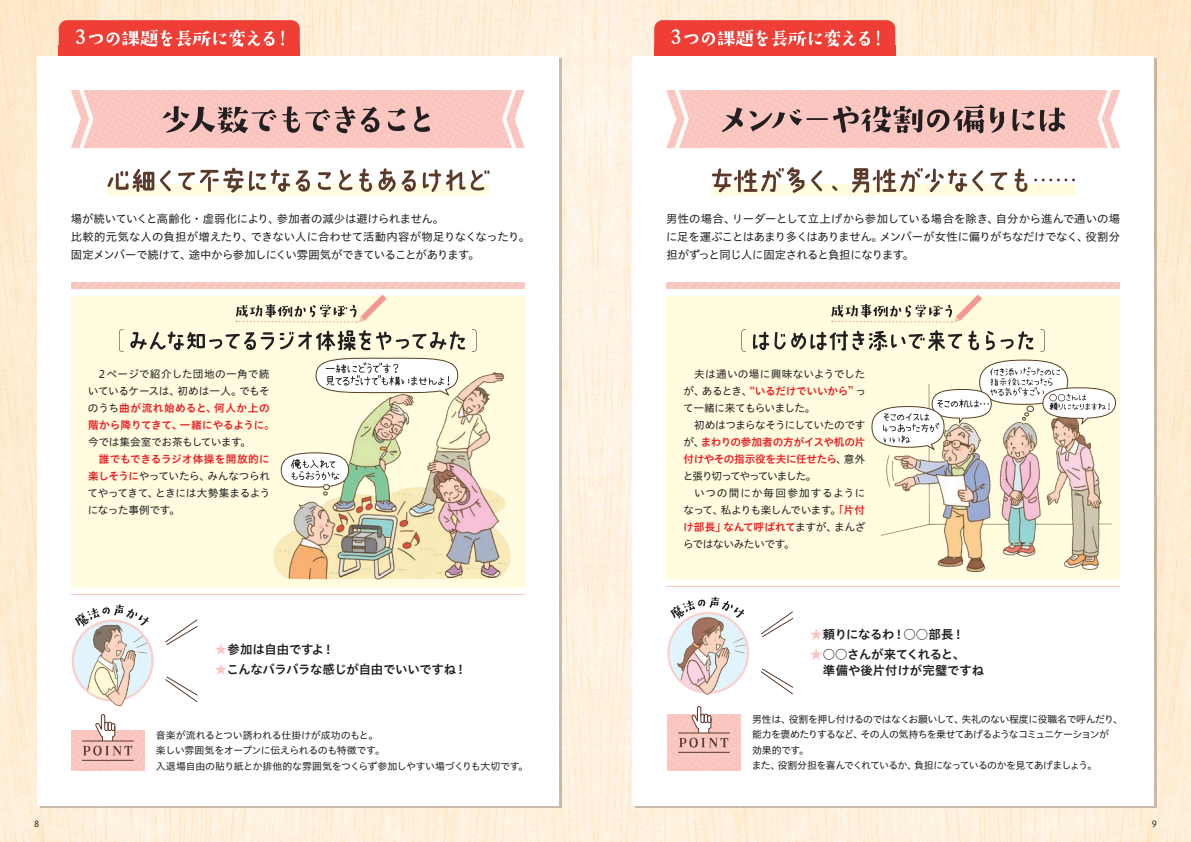
<style>
.page{position:relative;width:1191px;height:842px;background:#fff}
.page>*{position:absolute;margin:0;border:0;box-sizing:border-box;transform-origin:0 0}
.t1{font:12.4px/16px "Hiragino UD Sans Std W6";letter-spacing:-.02em;color:#231f20}
.t2{font:12.4px "Hiragino UD Sans Std W6";letter-spacing:-.04em;color:#231f20}
.t3{font:11.3px/18px "Hiragino UD Sans Std W4";letter-spacing:-.02em;color:#231f20}
.t4{font:10.6px/17px "Hiragino UD Sans Std W4";letter-spacing:-.03em;color:#231f20}
.t5{font:10.6px/17px "Hiragino UD Sans Std W6";letter-spacing:.01em;color:#ee1d23}
.t6{font:10.6px "Hiragino UD Sans Std W6";letter-spacing:-.015em;color:#ee1d23}
.t7{font:10.6px/17px "Hiragino UD Sans Std W6";letter-spacing:-.035em;color:#ee1d23}
.t8{font:10.6px/17px "Hiragino UD Sans Std W4";color:#231f20}
.t9{font:10.6px "Hiragino UD Sans Std W4";letter-spacing:.02em;color:#231f20}
.t10{font:9.9px/15.5px "Hiragino UD Sans Std W4";letter-spacing:-.05em;color:#231f20}
.t11{font:9.9px/15.5px "Hiragino UD Sans Std W4";letter-spacing:-.03em;color:#231f20}
.t12{font:8.5px "Hiragino UD Sans Std W4";color:#231f20}
.s1{font-family:"Hiragino UD Sans Std W4";color:#231f20}
.s2{font-family:"Hiragino UD Sans Std W6";color:#ee1d23}
.s3{color:#fac5be}
</style>
<div class="page">
<img style="left:0;top:0;width:595px;height:842px">
<div style="left:37px;top:56px;width:521px;height:749px;background:#fff"></div>
<div style="left:59px;top:20px;width:241px;height:36px;background:#ee3e35;border-radius:9px"></div>
<div style="left:59px;top:46px;width:241px;height:10px;background:#ee3e35"></div>
<hr style="left:71px;top:594px;width:453px;height:1px;background:#fac5be">
<div style="left:71px;top:282px;width:453px;height:7px;background:#fac5be"></div>
<svg style="left:71px;top:90px;width:453px;height:58px;background:#eabcb6"></svg>
<div style="left:71px;top:730px;width:73px;height:41px;background:#fac5be"></div>
<svg style="left:83px;top:714px;width:49px;height:42px"></svg>
<hr style="left:82px;top:741px;width:52px;height:1px;background:#5a3a2b">
<hr style="left:82px;top:760px;width:52px;height:1px;background:#5a3a2b">
<div style="left:71px;top:296px;width:453px;height:291px;background:#fffce0"></div>
<svg style="left:236px;top:294px;width:150px;height:29px"></svg>
<svg style="left:130px;top:331px;width:144px;height:19px"></svg>
<svg style="left:280px;top:330px;width:185px;height:21px"></svg>
<svg style="left:119px;top:329px;width:5px;height:22px"></svg>
<div style="left:107px;top:185px;width:382px;height:11px;background:#fffce0"></div>
<svg style="left:107px;top:169px;width:47px;height:23px"></svg>
<svg style="left:160px;top:170px;width:11px;height:21px"></svg>
<svg style="left:178px;top:168px;width:132px;height:25px"></svg>
<svg style="left:318px;top:172px;width:13px;height:18px"></svg>
<svg style="left:339px;top:170px;width:14px;height:20px"></svg>
<svg style="left:359px;top:168px;width:13px;height:24px"></svg>
<svg style="left:378px;top:168px;width:38px;height:24px"></svg>
<svg style="left:422px;top:169px;width:67px;height:23px"></svg>
<svg style="left:76px;top:29px;width:198px;height:18px"></svg>
<svg style="left:281px;top:31px;width:3px;height:15px"></svg>
<svg style="left:165px;top:619px;width:33px;height:26px"></svg>
<svg style="left:165px;top:676px;width:33px;height:27px"></svg>
<img style="left:273px;top:372px;width:238px;height:208px">
<svg style="left:72px;top:604px;width:82px;height:82px"></svg>
<img style="left:81px;top:623px;width:69px;height:84px">
<div style="left:281px;top:453px;width:67px;height:34px;background:#fff;border-radius:50%"></div>
<div style="left:281px;top:453px;width:68px;height:34px;border:1px solid #584022;border-radius:50%"></div>
<svg style="left:290px;top:458px;width:49px;height:37px"></svg>
<svg style="left:315px;top:357px;width:143px;height:39px;background:#e3e1db"></svg>
<img style="left:595px;top:0;width:596px;height:842px">
<div style="left:632px;top:56px;width:522px;height:749px;background:#fff"></div>
<div style="left:654px;top:20px;width:241px;height:36px;background:#ee3e35;border-radius:9px"></div>
<div style="left:654px;top:46px;width:241px;height:10px;background:#ee3e35"></div>
<hr style="left:666px;top:586px;width:454px;height:1px;background:#fac5be">
<div style="left:667px;top:714px;width:74px;height:57px;background:#fac5be"></div>
<svg style="left:666px;top:90px;width:454px;height:58px;background:#e4b8b2"></svg>
<svg style="left:679px;top:706px;width:49px;height:41px"></svg>
<hr style="left:678px;top:733px;width:52px;height:1px;background:#5a3a2b">
<hr style="left:678px;top:752px;width:52px;height:1px;background:#5a3a2b">
<div style="left:666px;top:282px;width:454px;height:7px;background:#fac5be"></div>
<div style="left:666px;top:296px;width:454px;height:283px;background:#fffce0"></div>
<svg style="left:831px;top:294px;width:151px;height:29px"></svg>
<svg style="left:752px;top:330px;width:210px;height:21px"></svg>
<svg style="left:968px;top:331px;width:11px;height:19px"></svg>
<svg style="left:986px;top:331px;width:47px;height:19px"></svg>
<svg style="left:741px;top:329px;width:5px;height:22px"></svg>
<svg style="left:1040px;top:329px;width:5px;height:22px"></svg>
<div style="left:712px;top:185px;width:362px;height:11px;background:#fffce0"></div>
<svg style="left:712px;top:167px;width:92px;height:26px"></svg>
<svg style="left:811px;top:170px;width:11px;height:21px"></svg>
<svg style="left:832px;top:186px;width:5px;height:5px"></svg>
<svg style="left:852px;top:168px;width:131px;height:25px"></svg>
<svg style="left:990px;top:172px;width:17px;height:18px"></svg>
<svg style="left:1014px;top:168px;width:13px;height:24px"></svg>
<svg style="left:1034px;top:178px;width:41px;height:3px"></svg>
<svg style="left:671px;top:29px;width:199px;height:18px"></svg>
<svg style="left:876px;top:31px;width:3px;height:15px"></svg>
<svg style="left:760px;top:611px;width:34px;height:27px"></svg>
<svg style="left:760px;top:668px;width:33px;height:27px"></svg>
<svg style="left:667px;top:597px;width:78px;height:67px"></svg>
<img style="left:669px;top:616px;width:80px;height:79px">
<img style="left:881px;top:451px;width:230px;height:122px">
<div style="left:979px;top:360px;width:88px;height:44px;background:#fff;border-radius:50%"></div>
<svg style="left:871px;top:367px;width:245px;height:84px"></svg>
<p class="t3" style="left:71px;top:209px;width:461px">場が続いていくと高齢化・虚弱化により、参加者の減少は避けられません。<br>比較的元気な人の負担が増えたり、できない人に合わせて活動内容が物足りなくなったり。固定メンバーで続けて、途中から参加しにくい雰囲気ができていることがあります。</p>
<p class="t8" style="left:88px;top:364px;width:184px">　2ページで紹介した団地の一角で続いているケースは、初めは一人。でもそ</p>
<p class="t5" style="left:88px;top:398px;width:188px"><span class="s1">のうち</span>曲が流れ始めると、何人か上の階から降りてきて、一緒にやるように。</p>
<p class="t4" style="left:88px;top:432px;width:165px">今では集会室でお茶もしています。</p>
<p class="t5" style="left:99px;top:449px;width:173px">誰でもできるラジオ体操を開放的に</p>
<p class="t4" style="left:88px;top:466px;width:184px;text-align:justify"><span class="s2">楽しそうに</span>やっていたら、みんなつられてやってきて、ときには大勢集まるようになった事例です。</p>
<p class="t12" style="left:34px;top:817px;width:7px">8</p>
<p class="t1" style="left:215px;top:641px;width:121px"><span class="s3">★</span>参加は自由ですよ！</p>
<p class="t1" style="left:215px;top:661px;width:254px"><span class="s3">★</span>こんなバラバラな感じが自由でいいですね！</p>
<p class="t11" style="left:156px;top:727px;width:374px">音楽が流れるとつい誘われる仕掛けが成功のもと。<br>楽しい雰囲気をオープンに伝えられるのも特徴です。<br>入退場自由の貼り紙とか排他的な雰囲気をつくらず参加しやすい場づくりも大切です。</p>
<p class="t3" style="left:666px;top:209px;width:455px;text-align:justify">男性の場合、リーダーとして立上げから参加している場合を除き、自分から進んで通いの場に足を運ぶことはあまり多くはありません。メンバーが女性に偏りがちなだけでなく、役割分担がずっと同じ人に固定されると負担になります。</p>
<p class="t9" style="left:683px;top:365px;width:183px">　夫は通いの場に興味ないようでした</p>
<p class="t6" style="left:683px;top:382px;width:184px"><span class="s1">が、あるとき、</span>“いるだけでいいから” <span class="s1">っ</span></p>
<p class="t4" style="left:694px;top:398px;width:172px;text-indent:-11px">て一緒に来てもらいました。<br>初めはつまらなそうにしていたのです</p>
<p class="t7" style="left:683px;top:432px;width:183px"><span class="s1">が、</span>まわりの参加者の方がイスや机の片付けやその指示役を夫に任せたら<span class="s1">、意外</span></p>
<p class="t4" style="left:683px;top:466px;width:184px">と張り切ってやっていました。<br>　いつの間にか毎回参加するようになって、私よりも楽しんでいます。<span class="s2">「片付</span></p>
<p class="t6" style="left:683px;top:518px;width:184px">け部長」なんて呼ばれて<span class="s1">ますが、まんざ</span></p>
<p class="t4" style="left:683px;top:534px;width:113px">らではないみたいです。</p>
<p class="t2" style="left:810px;top:624px;width:156px"><span class="s3">★</span>頼りになるわ！○○部長！</p>
<p class="t1" style="left:810px;top:645px;width:175px"><span class="s3">★</span>○○さんが来てくれると、<br>　準備や後片付けが完璧ですね</p>
<p class="t10" style="left:752px;top:711px;width:373px">男性は、役割を押し付けるのではなくお願いして、失礼のない程度に役職名で呼んだり、能力を褒めたりするなど、その人の気持ちを乗せてあげるようなコミュニケーションが<br>効果的です。<br>また、役割分担を喜んでくれているか、負担になっているのかを見てあげましょう。</p>
<p class="t12" style="left:1151px;top:817px;width:7px">9</p>
</div>
